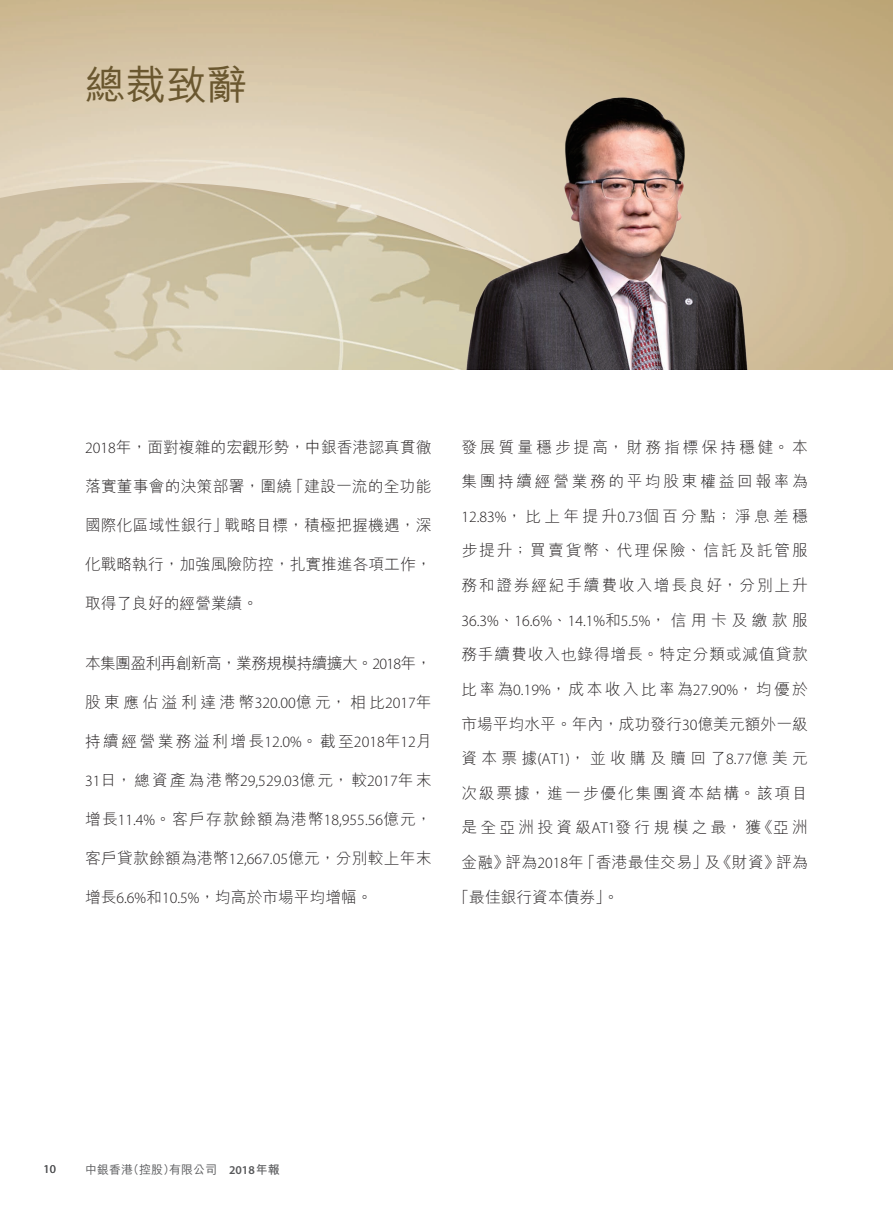
<style>
.page{position:relative;width:893px;height:1212px;background:#fff}
.page>*{position:absolute;margin:0;border:0;box-sizing:border-box;transform-origin:0 0}
.t1{font:500 40.5px "M Hei HK";color:#6a572f}
.t2{font:300 15.75px/34.7px "M Hei HK";letter-spacing:.025em;color:#231f20;text-align:justify}
.t3{font:300 15.75px "M Hei HK";color:#231f20}
.t4{font:300 15.75px "Myriad Pro";color:#231f20}
.t5{font:300 15.75px "M Hei HK";letter-spacing:.08em;color:#231f20}
.t6{font:300 15.75px "M Hei HK";letter-spacing:.155em;color:#231f20}
.t7{font:300 15.75px "M Hei HK";letter-spacing:.145em;color:#231f20}
.t8{font:300 15.75px "M Hei HK";letter-spacing:-.04em;color:#231f20}
.t9{font:300 15.75px "M Hei HK";letter-spacing:.22em;color:#231f20}
.t10{font:300 15.75px "M Hei HK";letter-spacing:.005em;color:#231f20}
.t11{font:300 15.75px "M Hei HK";letter-spacing:.275em;color:#231f20}
.t12{font:300 15.75px "M Hei HK";letter-spacing:.055em;color:#231f20}
.t13{font:300 15.75px "M Hei HK";letter-spacing:.21em;color:#231f20}
.t14{font:300 15.75px "M Hei HK";letter-spacing:.12em;color:#231f20}
.t15{font:500 12px "M Hei HK";color:#57585a}
.t16{font:12px "Myriad Pro";color:#57585a}
.s1{font-family:"Myriad Pro"}
.s2{font-family:"M Hei HK"}
.s3{font-family:"Myriad Pro";font-weight:600}
.s4{font-weight:700}
</style>
<div class="page">
<img style="left:0;top:182px;width:455px;height:188px">
<img style="left:455px;top:93px;width:309px;height:277px">
<h1 class="t1" style="left:85px;top:56px;width:163px">總裁致辭</h1>
<p class="t10" style="left:85px;top:436px;width:348px"><span class="s1">2018</span>年，面對複雜的宏觀形勢，中銀香港認真貫徹</p>
<p class="t2" style="left:85px;top:468px;width:348px">落實董事會的決策部署，圍繞「建設一流的全功能</p>
<p class="t2" style="left:85px;top:507px;width:348px">國際化區域性銀行」戰略目標，積極把握機遇，深</p>
<p class="t3" style="left:85px;top:553px;width:348px">化戰略執行，加強風險防控，扎實推進各項工作，</p>
<p class="t3" style="left:85px;top:592px;width:175px">取得了良好的經營業績。</p>
<p class="t8" style="left:85px;top:652px;width:348px">本集團盈利再創新高，業務規模持續擴大。<span class="s1">2018</span>年，</p>
<p class="t9" style="left:85px;top:691px;width:348px">股東應佔溢利達港幣<span class="s1">320.00</span>億元，相比<span class="s1">2017</span>年</p>
<p class="t6" style="left:85px;top:730px;width:348px">持續經營業務溢利增長<span class="s1">12.0%</span>。截至<span class="s1">2018</span>年<span class="s1">12</span>月</p>
<p class="t4" style="left:85px;top:772px;width:348px">31<span class="s2">日，總資產為港幣</span>29,529.03<span class="s2">億元，較</span>2017<span class="s2">年末</span></p>
<p class="t5" style="left:85px;top:808px;width:348px">增長<span class="s1">11.4%</span>。客戶存款餘額為港幣<span class="s1">18,955.56</span>億元，</p>
<p class="t2" style="left:85px;top:840px;width:348px">客戶貸款餘額為港幣<span class="s1">12,667.05</span>億元，分別較上年末</p>
<p class="t3" style="left:85px;top:886px;width:289px">增長<span class="s1">6.6%</span>和<span class="s1">10.5%</span>，均高於市場平均增幅。</p>
<p class="t2" style="left:461px;top:429px;width:348px">發展質量穩步提高，財務指標保持穩健。本集團持續經營業務的平均股東權益回報率為<span class="s1">12.83%</span>，比上年提升<span class="s1">0.73</span>個百分點；淨息差穩步提升；買賣貨幣、代理保險、信託及託管服務和證券經紀手續費收入增長良好，分別上升</p>
<p class="t4" style="left:461px;top:612px;width:348px">36.3%<span class="s2">、</span>16.6%<span class="s2">、</span>14.1%<span class="s2">和</span>5.5%<span class="s2">，信用卡及繳款服</span></p>
<p class="t12" style="left:461px;top:643px;width:348px">務手續費收入也錄得增長。特定分類或減值貸款</p>
<p class="t7" style="left:461px;top:678px;width:348px">比率為<span class="s1">0.19%</span>，成本收入比率為<span class="s1">27.90%</span>，均優於</p>
<p class="t3" style="left:461px;top:713px;width:348px">市場平均水平。年內，成功發行<span class="s1">30</span>億美元額外一級</p>
<p class="t11" style="left:461px;top:747px;width:348px">資本票據<span class="s1">(AT1)</span>，並收購及贖回了<span class="s1">8.77</span>億美元</p>
<p class="t14" style="left:461px;top:782px;width:348px">次級票據，進一步優化集團資本結構。該項目</p>
<p class="t13" style="left:461px;top:817px;width:348px">是全亞洲投資級<span class="s1">AT1</span>發行規模之最，獲《亞洲</p>
<p class="t2" style="left:461px;top:844px;width:348px">金融》評為<span class="s1">2018</span>年「香港最佳交易」及《財資》評為</p>
<p class="t3" style="left:453px;top:886px;width:167px">「最佳銀行資本債券」。</p>
<p class="t16" style="left:44px;top:1161px;width:14px">10</p>
<p class="t15" style="left:85px;top:1160px;width:196px">中銀香港（控股）有限公司 <span class="s3">2018</span><span class="s4">年報</span></p>
</div>
